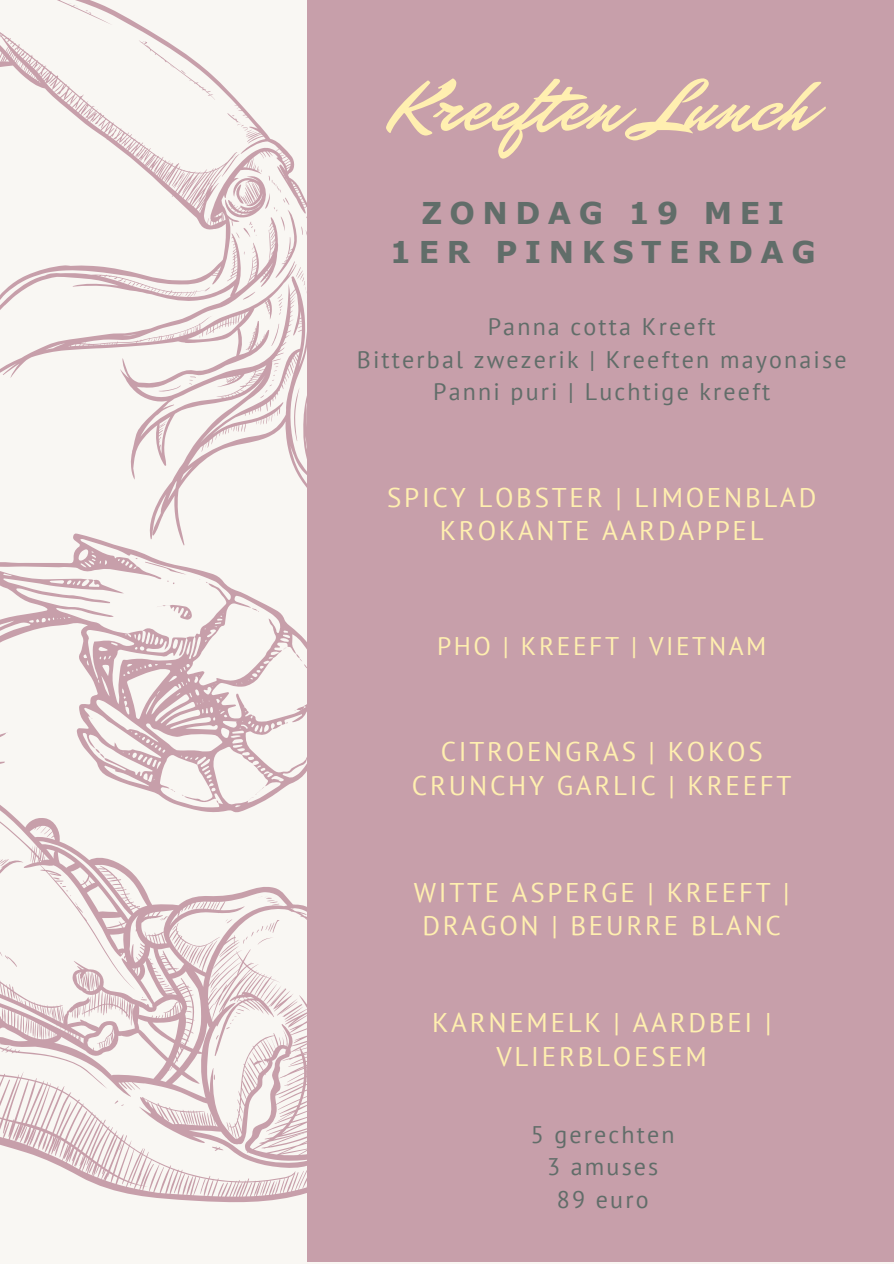
<style>
.page{position:relative;width:894px;height:1264px;background:#fff}
.page>*{position:absolute;margin:0;border:0;box-sizing:border-box;transform-origin:0 0}
.t1{font:75.75px "Mr Dafoe";color:#ffefb0}
.t2{font:700 30px/38.2px "Verdana Pro";letter-spacing:.25em;color:#616d69;text-align:center}
.t3{font:27px/33.8px "PT Sans";letter-spacing:.1em;color:#ffefb0;text-align:center}
.t4{font:25.5px "PT Sans";letter-spacing:.1em;color:#ffefb0}
.t5{font:24px "PT Sans";letter-spacing:.09em;color:#616d69}
</style>
<div class="page">
<svg style="left:0;top:0;width:307px;height:506px;fill:#f9f7f3"></svg>
<svg style="left:177px;top:174px;width:8px;height:13px"></svg>
<svg style="left:88px;top:112px;width:9px;height:10px"></svg>
<svg style="left:83px;top:108px;width:8px;height:8px"></svg>
<svg style="left:164px;top:172px;width:5px;height:9px"></svg>
<svg style="left:246px;top:132px;width:11px;height:5px"></svg>
<svg style="left:227px;top:113px;width:27px;height:22px"></svg>
<svg style="left:139px;top:40px;width:76px;height:60px"></svg>
<svg style="left:292px;top:387px;width:7px;height:54px"></svg>
<svg style="left:260px;top:363px;width:19px;height:35px"></svg>
<svg style="left:189px;top:376px;width:7px;height:9px"></svg>
<svg style="left:271px;top:324px;width:8px;height:22px"></svg>
<svg style="left:159px;top:385px;width:22px;height:7px"></svg>
<svg style="left:222px;top:154px;width:85px;height:162px"></svg>
<svg style="left:0;top:848px;width:307px;height:356px;fill:#f9f7f3"></svg>
<div style="left:307px;top:0;width:586px;height:1261px;background:#c79faa"></div>
<svg style="left:0;top:506px;width:307px;height:342px;fill:#f9f7f3"></svg>
<svg style="left:145px;top:561px;width:42px;height:23px"></svg>
<svg style="left:156px;top:602px;width:38px;height:19px"></svg>
<svg style="left:251px;top:607px;width:8px;height:5px"></svg>
<svg style="left:295px;top:654px;width:12px;height:24px"></svg>
<svg style="left:295px;top:704px;width:9px;height:7px"></svg>
<svg style="left:282px;top:646px;width:5px;height:4px"></svg>
<svg style="left:248px;top:785px;width:17px;height:16px"></svg>
<svg style="left:169px;top:788px;width:6px;height:4px"></svg>
<svg style="left:215px;top:798px;width:4px;height:5px"></svg>
<svg style="left:94px;top:748px;width:11px;height:10px"></svg>
<h3 class="t1" style="left:393px;top:55px;width:419px">Kreeften Lunch</h3>
<h3 class="t2" style="left:390px;top:193px;width:427px">ZONDAG 19 MEI<br>1ER PINKSTERDAG</h3>
<p class="t5" style="left:487px;top:311px;width:229px">Panna cotta Kreeft</p>
<p class="t5" style="left:357px;top:343px;width:491px">Bitterbal zwezerik | Kreeften mayonaise</p>
<h3 class="t5" style="left:433px;top:376px;width:338px">Panni puri | Luchtige kreeft</h3>
<p class="t3" style="left:387px;top:480px;width:430px">SPICY LOBSTER | LIMOENBLAD<br>KROKANTE AARDAPPEL</p>
<h1 class="t4" style="left:437px;top:629px;width:331px">PHO | KREEFT | VIETNAM</h1>
<h2 class="t3" style="left:412px;top:734px;width:381px">CITROENGRAS | KOKOS<br>CRUNCHY GARLIC | KREEFT</h2>
<p class="t3" style="left:413px;top:874px;width:377px">WITTE ASPERGE | KREEFT |<br>DRAGON | BEURRE BLANC</p>
<h3 class="t3" style="left:432px;top:1005px;width:341px">KARNEMELK | AARDBEI |<br>VLIERBLOESEM</h3>
<h3 class="t5" style="left:530px;top:1118px;width:145px">5 gerechten</h3>
<p class="t5" style="left:547px;top:1150px;width:113px">3 amuses</p>
<p class="t5" style="left:556px;top:1183px;width:93px">89 euro</p>
</div>
